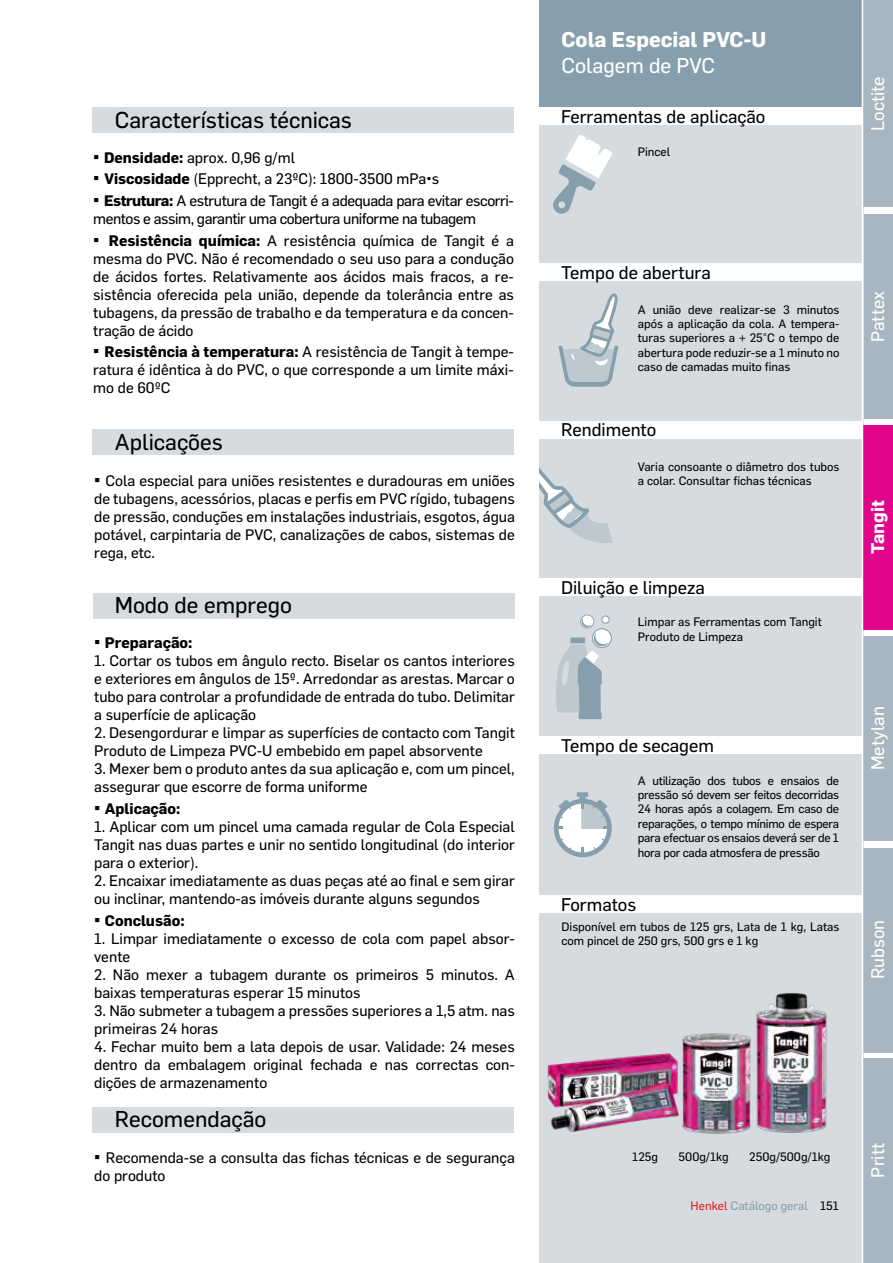
<style>
.page{position:relative;width:893px;height:1263px;background:#fff}
.page>*{position:absolute;margin:0;border:0;box-sizing:border-box;transform-origin:0 0}
.t1{font:22.5px "Flama Basic";color:#000}
.t2{font:700 21px "Flama";color:#fff}
.t3{font:21px "Flama Basic";color:#fff}
.t4{font:18px "Flama Basic";color:#000}
.t5{font:18px "Flama Basic";color:#fff}
.t6{font:700 18px "Flama";color:#fff}
.t7{font:15px/18px "Flama Basic";color:#000}
.t8{font:15px/18px "Flama Basic";letter-spacing:-.03em;color:#000}
.t9{font:700 15px "Flama";color:#000}
.t10{font:12px/14.4px "Flama Basic";color:#000}
.t11{font:12px "Flama Basic";color:#879fad}
.s1{font-family:"Arial";font-size:18px}
.s2{font-family:"Flama";font-weight:700}
.s3{font-family:"Arial";font-weight:400;font-size:18px}
.s4{color:#ed1d24}
.s5{color:#000}
</style>
<div class="page">
<div style="left:863px;top:214px;width:30px;height:205px;background:#a7b6c1"></div>
<div style="left:539px;top:0;width:324px;height:1263px;background:#d6dbe0"></div>
<div style="left:532px;top:263px;width:331px;height:18px;background:#fff"></div>
<div style="left:539px;top:0;width:324px;height:119px;background:#879fad"></div>
<div style="left:863px;top:1058px;width:30px;height:205px;background:#a7b6c1"></div>
<div style="left:863px;top:0;width:30px;height:207px;background:#a7b6c1"></div>
<div style="left:863px;top:425px;width:30px;height:205px;background:#e1058c"></div>
<div style="left:863px;top:636px;width:30px;height:205px;background:#a7b6c1"></div>
<div style="left:863px;top:848px;width:30px;height:205px;background:#a7b6c1"></div>
<div style="left:532px;top:895px;width:331px;height:18px;background:#fff"></div>
<div style="left:92px;top:107px;width:421px;height:26px;background:#d6dbe0"></div>
<hr style="left:862px;top:0;width:1px;height:1263px;background:#fff">
<div style="left:532px;top:737px;width:331px;height:17px;background:#fff"></div>
<div style="left:532px;top:578px;width:331px;height:18px;background:#fff"></div>
<div style="left:532px;top:421px;width:331px;height:17px;background:#fff"></div>
<div style="left:532px;top:107px;width:331px;height:18px;background:#fff"></div>
<div style="left:577px;top:792px;width:11px;height:5px;background:#879fad"></div>
<div style="left:579px;top:795px;width:7px;height:6px;background:#879fad"></div>
<svg style="left:554px;top:799px;width:58px;height:58px"></svg>
<svg style="left:556px;top:614px;width:56px;height:105px"></svg>
<img style="left:756px;top:993px;width:71px;height:140px">
<img style="left:547px;top:1053px;width:121px;height:79px">
<img style="left:668px;top:1029px;width:96px;height:105px">
<svg style="left:539px;top:467px;width:74px;height:76px"></svg>
<svg style="left:553px;top:135px;width:59px;height:79px"></svg>
<svg style="left:558px;top:293px;width:61px;height:94px"></svg>
<div style="left:94px;top:593px;width:421px;height:26px;background:#d6dbe0"></div>
<div style="left:92px;top:1107px;width:421px;height:25px;background:#d6dbe0"></div>
<div style="left:92px;top:429px;width:421px;height:26px;background:#d6dbe0"></div>
<h2 class="t2" style="left:561px;top:27px;width:206px">Cola Especial PVC-U</h2>
<h2 class="t3" style="left:561px;top:53px;width:155px">Colagem de PVC</h2>
<h1 class="t1" style="left:115px;top:107px;width:239px">Características técnicas</h1>
<p class="t4" style="left:561px;top:106px;width:206px">Ferramentas de aplicação</p>
<p class="t7" style="left:93px;top:148px;width:203px"><span class="s1">▪</span> <span class="s2">Densidade:</span> aprox. 0,96 g/ml</p>
<p class="t7" style="left:93px;top:170px;width:348px"><span class="s1">▪</span> <span class="s2">Viscosidade</span> (Epprecht, a 23ºC): 1800-3500 mPa•s</p>
<p class="t8" style="left:93px;top:191px;width:422px"><span class="s1">▪</span> <span class="s2">Estrutura:</span> A estrutura de Tangit é a adequada para evitar escorri&shy;mentos e assim, garantir uma cobertura uniforme na tubagem</p>
<p class="t7" style="left:93px;top:231px;width:422px;text-align:justify"><span class="s1">▪</span> <span class="s2">Resistência química:</span> A resistência química de Tangit é a mesma do PVC. Não é recomendado o seu uso para a condução de ácidos fortes. Relativamente aos ácidos mais fracos, a re&shy;sistência oferecida pela união, depende da tolerância entre as tubagens, da pressão de trabalho e da temperatura e da concen&shy;tração de ácido</p>
<p class="t7" style="left:93px;top:343px;width:422px;text-align:justify"><span class="s1">▪</span> <span class="s2">Resistência à temperatura:</span> A resistência de Tangit à tempe&shy;ratura é idêntica à do PVC, o que corresponde a um limite máxi&shy;mo de 60ºC</p>
<h1 class="t1" style="left:115px;top:429px;width:110px">Aplicações</h1>
<p class="t7" style="left:94px;top:471px;width:422px;text-align:justify"><span class="s1">▪</span> Cola especial para uniões resistentes e duradouras em uniões de tubagens, acessórios, placas e perfis em PVC rígido, tubagens de pressão, conduções em instalações industriais, esgotos, água potável, carpintaria de PVC, canalizações de cabos, sistemas de rega, etc.</p>
<h1 class="t1" style="left:115px;top:592px;width:179px">Modo de emprego</h1>
<p class="t9" style="left:94px;top:634px;width:100px"><span class="s3">▪</span> Preparação:</p>
<p class="t7" style="left:94px;top:652px;width:422px;text-align:justify">1. Cortar os tubos em ângulo recto. Biselar os cantos interiores e exteriores em ângulos de 15º. Arredondar as arestas. Marcar o tubo para controlar a profundidade de entrada do tubo. Delimitar a superfície de aplicação</p>
<p class="t7" style="left:94px;top:724px;width:422px">2. Desengordurar e limpar as superfícies de contacto com Tangit<br>Produto de Limpeza PVC-U embebido em papel absorvente</p>
<p class="t7" style="left:94px;top:760px;width:422px">3. Mexer bem o produto antes da sua aplicação e, com um pincel, assegurar que escorre de forma uniforme</p>
<p class="t9" style="left:94px;top:799px;width:88px"><span class="s3">▪</span> Aplicação:</p>
<p class="t7" style="left:94px;top:817px;width:422px;text-align:justify">1. Aplicar com um pincel uma camada regular de Cola Especial Tangit nas duas partes e unir no sentido longitudinal (do interior para o exterior).</p>
<p class="t7" style="left:94px;top:871px;width:422px">2. Encaixar imediatamente as duas peças até ao final e sem girar ou inclinar, mantendo-as imóveis durante alguns segundos</p>
<p class="t9" style="left:94px;top:911px;width:92px"><span class="s3">▪</span> Conclusão:</p>
<p class="t7" style="left:94px;top:929px;width:422px">1. Limpar imediatamente o excesso de cola com papel absor&shy;vente</p>
<p class="t7" style="left:94px;top:965px;width:422px">2. Não mexer a tubagem durante os primeiros 5 minutos. A baixas temperaturas esperar 15 minutos</p>
<p class="t7" style="left:94px;top:1001px;width:422px">3. Não submeter a tubagem a pressões superiores a 1,5 atm. nas primeiras 24 horas</p>
<p class="t7" style="left:94px;top:1037px;width:422px;text-align:justify">4. Fechar muito bem a lata depois de usar. Validade: 24 meses dentro da embalagem original fechada e nas correctas con&shy;dições de armazenamento</p>
<h1 class="t1" style="left:115px;top:1106px;width:153px">Recomendação</h1>
<p class="t7" style="left:94px;top:1149px;width:422px"><span class="s1">▪</span> Recomenda-se a consulta das fichas técnicas e de segurança do produto</p>
<p class="t10" style="left:638px;top:144px;width:34px">Pincel</p>
<p class="t4" style="left:561px;top:261px;width:151px">Tempo de abertura</p>
<p class="t10" style="left:638px;top:302px;width:203px;text-align:justify">A união deve realizar-se 3 minutos após a aplicação da cola. A tempera&shy;turas superiores a + 25°C o tempo de abertura pode reduzir-se a 1 minuto no caso de camadas muito finas</p>
<p class="t4" style="left:561px;top:419px;width:97px">Rendimento</p>
<p class="t10" style="left:638px;top:459px;width:203px">Varia consoante o diâmetro dos tubos a colar. Consultar fichas técnicas</p>
<p class="t4" style="left:561px;top:576px;width:145px">Diluição e limpeza</p>
<p class="t10" style="left:638px;top:614px;width:185px">Limpar as Ferramentas com Tangit<br>Produto de Limpeza</p>
<p class="t4" style="left:561px;top:735px;width:154px">Tempo de secagem</p>
<p class="t10" style="left:638px;top:773px;width:203px;text-align:justify">A utilização dos tubos e ensaios de pressão só devem ser feitos decorridas 24 horas após a colagem. Em caso de reparações, o tempo mínimo de espera para efectuar os ensaios deverá ser de 1 hora por cada atmosfera de pressão</p>
<p class="t4" style="left:561px;top:893px;width:77px">Formatos</p>
<p class="t10" style="left:561px;top:919px;width:279px">Disponível em tubos de 125 grs, Lata de 1 kg, Latas com pincel de 250 grs, 500 grs e 1 kg</p>
<p class="t10" style="left:632px;top:1149px;width:27px">125g</p>
<p class="t10" style="left:679px;top:1149px;width:52px">500g/1kg</p>
<p class="t10" style="left:749px;top:1149px;width:83px">250g/500g/1kg</p>
<p class="t11" style="left:691px;top:1198px;width:150px"><span class="s4">Henkel</span> Catálogo geral <span class="s5">151</span></p>
<p class="t5" style="left:867px;top:131px;width:56px;rotate:-90deg">Loctite</p>
<p class="t5" style="left:867px;top:342px;width:52px;rotate:-90deg">Pattex</p>
<p class="t6" style="left:866px;top:554px;width:55px;rotate:-90deg">Tangit</p>
<p class="t5" style="left:867px;top:770px;width:65px;rotate:-90deg">Metylan</p>
<p class="t5" style="left:867px;top:979px;width:61px;rotate:-90deg">Rubson</p>
<p class="t5" style="left:867px;top:1177px;width:36px;rotate:-90deg">Pritt</p>
</div>
